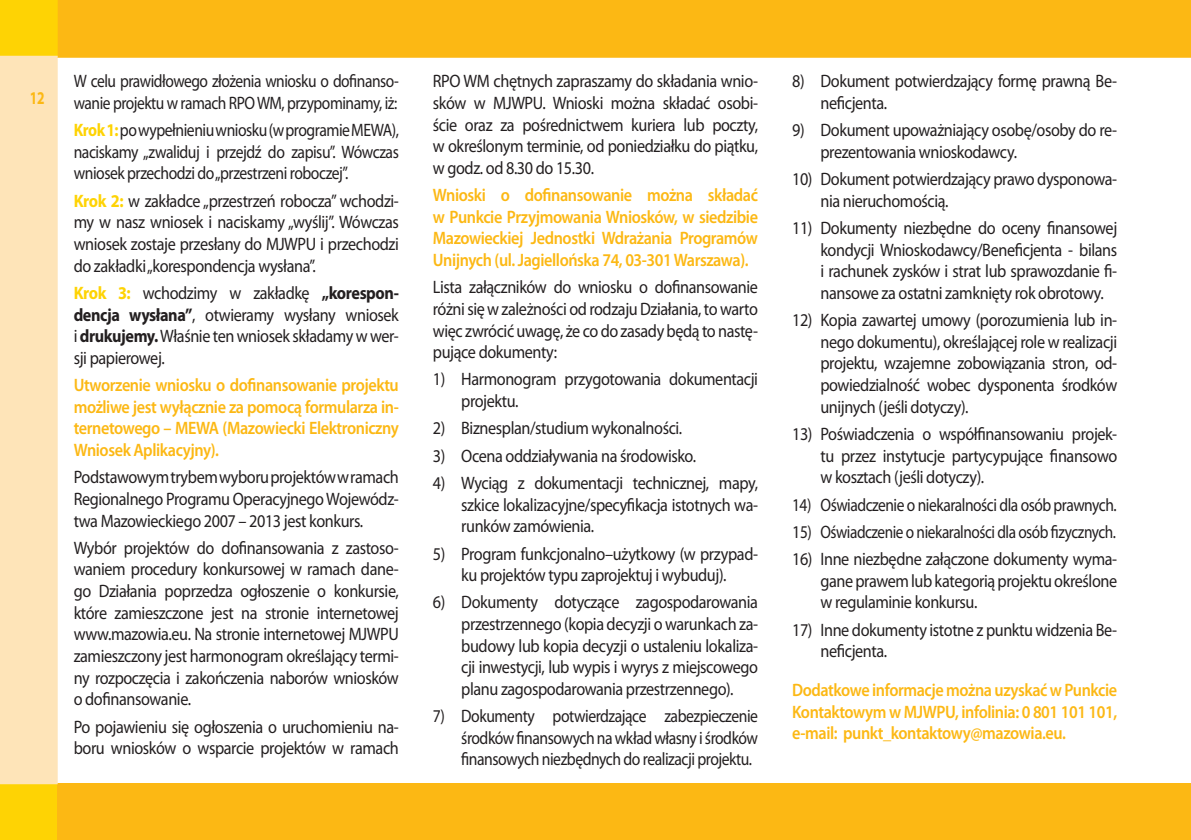
<style>
.page{position:relative;width:1191px;height:840px;background:#fff}
.page>*{position:absolute;margin:0;border:0;box-sizing:border-box;transform-origin:0 0}
.t1{font:18px/21.6px "Myriad Pro";letter-spacing:-.025em;color:#231f20;text-align:justify;scale:.9 1}
.t2{font:600 18px/21.6px "Myriad Pro";letter-spacing:-.025em;color:#fcb814;text-align:justify;scale:.9 1}
.t3{font:18px/21.6px "Myriad Pro";letter-spacing:-.025em;color:#231f20;text-align:justify;scale:.87 1}
.t4{font:18px/21.6px "Myriad Pro";letter-spacing:-.025em;color:#231f20;scale:.86 1}
.t5{font:700 18px "Myriad Pro";color:#fcb814;scale:.75 1}
.s1{font-weight:700;color:#fed304}
.s2{font-weight:700}
</style>
<div class="page">
<div style="left:58px;top:0;width:1132px;height:58px;background:#fcb814"></div>
<div style="left:57px;top:782px;width:1134px;height:57px;background:#fcb814"></div>
<div style="left:0;top:0;width:58px;height:56px;background:#fed304"></div>
<div style="left:0;top:782px;width:57px;height:57px;background:#fed304"></div>
<div style="left:0;top:56px;width:58px;height:727px;background:#fee4b8"></div>
<hr style="left:1190px;top:0;width:1px;height:57px;background:#fcb814">
<p class="t5" style="left:30px;top:86px;width:21px">12</p>
<p class="t4" style="left:74px;top:70px;width:379px">W celu prawidłowego złożenia wniosku o dofinanso&shy;wanie projektu w ramach RPO WM, przypominamy, iż:</p>
<p class="t3" style="left:74px;top:119px;width:375px"><span class="s1">Krok 1:</span> po wypełnieniu wniosku (w programie MEWA), naciskamy „zwaliduj i przejdź do zapisu”. Wówczas wniosek przechodzi do „przestrzeni roboczej”.</p>
<p class="t1" style="left:74px;top:189px;width:363px"><span class="s1">Krok 2:</span> w zakładce „przestrzeń robocza” wchodzi&shy;my w nasz wniosek i naciskamy „wyślij”. Wówczas wniosek zostaje przesłany do MJWPU i przechodzi do zakładki „korespondencja wysłana”.</p>
<p class="t1" style="left:74px;top:281px;width:363px"><span class="s1">Krok 3:</span> wchodzimy w zakładkę <span class="s2">„korespon&shy;dencja wysłana”</span>, otwieramy wysłany wniosek i <span class="s2">drukujemy.</span> Właśnie ten wniosek składamy w wer&shy;sji papierowej.</p>
<p class="t2" style="left:74px;top:373px;width:363px">Utworzenie wniosku o dofinansowanie projektu możliwe jest wyłącznie za pomocą formularza in&shy;ternetowego – MEWA (Mazowiecki Elektroniczny Wniosek Aplikacyjny).</p>
<p class="t1" style="left:74px;top:466px;width:363px">Podstawowym trybem wyboru projektów w ramach Regionalnego Programu Operacyjnego Wojewódz&shy;twa Mazowieckiego 2007 – 2013 jest konkurs.</p>
<p class="t1" style="left:74px;top:536px;width:363px">Wybór projektów do dofinansowania z zastoso&shy;waniem procedury konkursowej w ramach dane&shy;go Działania poprzedza ogłoszenie o konkursie, które zamieszczone jest na stronie internetowej www.mazowia.eu. Na stronie internetowej MJWPU zamieszczony jest harmonogram określający termi&shy;ny rozpoczęcia i zakończenia naborów wniosków o dofinansowanie.</p>
<p class="t1" style="left:74px;top:715px;width:363px">Po pojawieniu się ogłoszenia o uruchomieniu na&shy;boru wniosków o wsparcie projektów w ramach</p>
<p class="t1" style="left:433px;top:70px;width:363px">RPO WM chętnych zapraszamy do składania wnio&shy;sków w MJWPU. Wnioski można składać osobi&shy;ście oraz za pośrednictwem kuriera lub poczty, w określonym terminie, od poniedziałku do piątku, w godz. od 8.30 do 15.30.</p>
<p class="t2" style="left:433px;top:184px;width:363px">Wnioski o dofinansowanie można składać w Punkcie Przyjmowania Wniosków, w siedzibie Mazowieckiej Jednostki Wdrażania Programów Unijnych (ul. Jagiellońska 74, 03-301 Warszawa).</p>
<p class="t1" style="left:433px;top:276px;width:363px">Lista załączników do wniosku o dofinansowanie różni się w zależności od rodzaju Działania, to warto więc zwrócić uwagę, że co do zasady będą to nastę&shy;pujące dokumenty:</p>
<p class="t1" style="left:461px;top:368px;width:331px;text-indent:-28px">1) Harmonogram przygotowania dokumentacji projektu.</p>
<p class="t1" style="left:433px;top:417px;width:278px">2) Biznesplan/studium wykonalności.</p>
<p class="t1" style="left:433px;top:444px;width:294px">3) Ocena oddziaływania na środowisko.</p>
<p class="t1" style="left:461px;top:471px;width:331px;text-indent:-28px">4) Wyciąg z dokumentacji technicznej, mapy, szkice lokalizacyjne/specyfikacja istotnych wa&shy;runków zamówienia.</p>
<p class="t1" style="left:433px;top:542px;width:363px;text-align:center">5) Program funkcjonalno–użytkowy (w przypad&shy;ku projektów typu zaprojektuj i wybuduj).</p>
<p class="t1" style="left:461px;top:591px;width:331px;text-indent:-28px">6) Dokumenty dotyczące zagospodarowania przestrzennego (kopia decyzji o warunkach za&shy;budowy lub kopia decyzji o ustaleniu lokaliza&shy;cji inwestycji, lub wypis i wyrys z miejscowego planu zagospodarowania przestrzennego).</p>
<p class="t3" style="left:461px;top:704px;width:343px;text-indent:-28px">7) Dokumenty potwierdzające zabezpieczenie środków finansowych na wkład własny i środków finansowych niezbędnych do realizacji projektu.</p>
<p class="t1" style="left:820px;top:70px;width:331px;text-indent:-28px">8) Dokument potwierdzający formę prawną Be&shy;neficjenta.</p>
<p class="t1" style="left:820px;top:119px;width:331px;text-indent:-28px">9) Dokument upoważniający osobę/osoby do re&shy;prezentowania wnioskodawcy.</p>
<p class="t1" style="left:820px;top:168px;width:331px;text-indent:-28px">10) Dokument potwierdzający prawo dysponowa&shy;nia nieruchomością.</p>
<p class="t1" style="left:820px;top:217px;width:331px;text-indent:-28px">11) Dokumenty niezbędne do oceny finansowej kondycji Wnioskodawcy/Beneficjenta - bilans i rachunek zysków i strat lub sprawozdanie fi&shy;nansowe za ostatni zamknięty rok obrotowy.</p>
<p class="t1" style="left:820px;top:309px;width:331px;text-indent:-28px">12) Kopia zawartej umowy (porozumienia lub in&shy;nego dokumentu), określającej role w realizacji projektu, wzajemne zobowiązania stron, od&shy;powiedzialność wobec dysponenta środków unijnych (jeśli dotyczy).</p>
<p class="t1" style="left:820px;top:422px;width:331px;text-indent:-28px">13) Poświadczenia o współfinansowaniu projek&shy;tu przez instytucje partycypujące finansowo w kosztach (jeśli dotyczy).</p>
<p class="t4" style="left:792px;top:493px;width:379px">14) Oświadczenie o niekaralności dla osób prawnych.</p>
<p class="t1" style="left:792px;top:520px;width:361px">15) Oświadczenie o niekaralności dla osób fizycznych.</p>
<p class="t1" style="left:820px;top:547px;width:331px;text-indent:-28px">16) Inne niezbędne załączone dokumenty wyma&shy;gane prawem lub kategorią projektu określone w regulaminie konkursu.</p>
<p class="t1" style="left:820px;top:618px;width:331px;text-indent:-28px">17) Inne dokumenty istotne z punktu widzenia Be&shy;neficjenta.</p>
<p class="t2" style="left:792px;top:678px;width:363px">Dodatkowe informacje można uzyskać w Punkcie Kontaktowym w MJWPU, infolinia: 0 801 101 101, e-mail: punkt_kontaktowy@mazowia.eu.</p>
</div>
